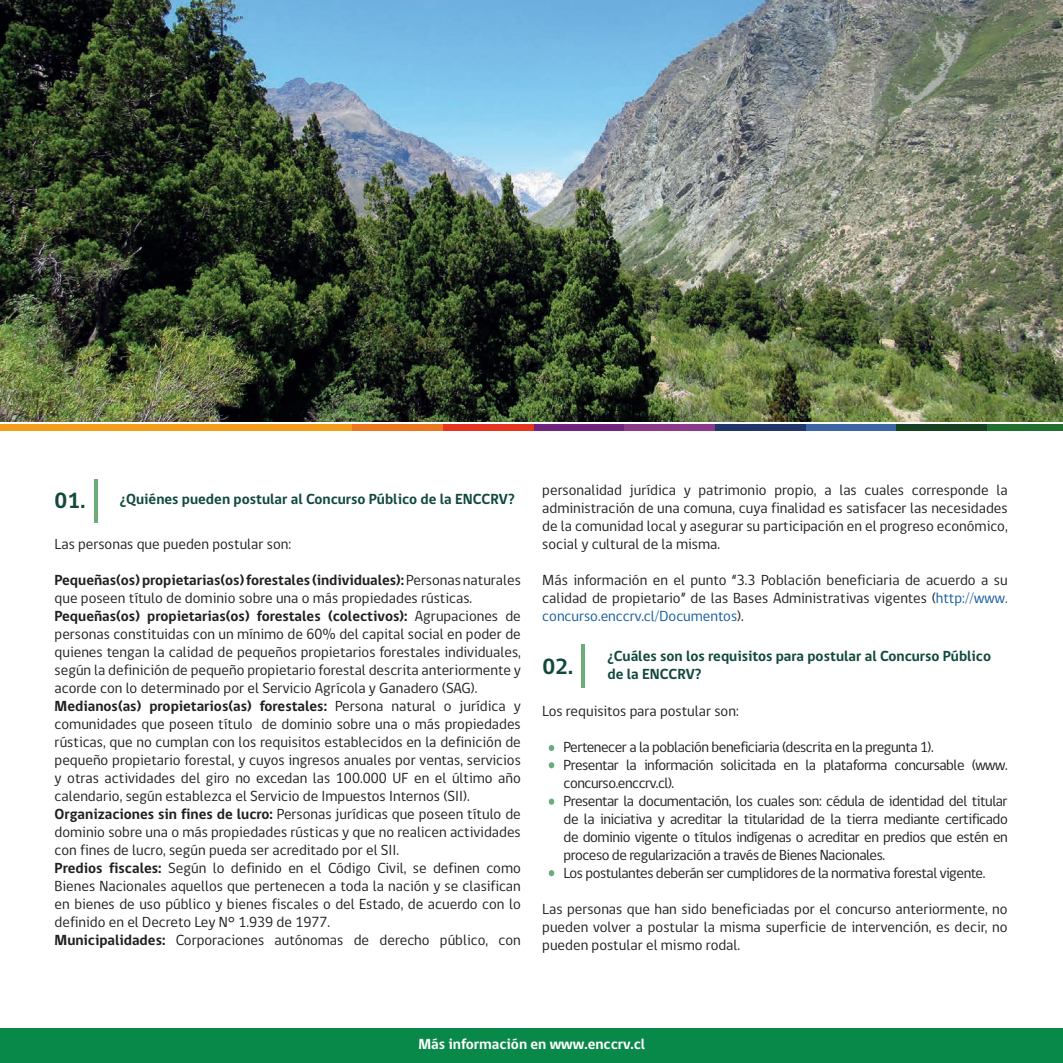
<style>
.page{position:relative;width:1063px;height:1063px;background:#fff}
.page>*{position:absolute;margin:0;border:0;box-sizing:border-box;transform-origin:0 0}
.t1{font:700 22.5px "gob CL";color:#12493d}
.Párrafo{font:15px/18px "gob CL";color:#231f20;text-align:justify}
.Párrafo-2{font:15px/18px "gob CL";letter-spacing:-.03em;color:#231f20}
.pregunta{font:700 15px/18px "gob CL";color:#12493d}
.t2{font:700 15px "gob CL";color:#fff}
.s1{font-weight:700}
.s2{color:#175d9e}
</style>
<div class="page">
<div style="left:0;top:1028px;width:1063px;height:35px;background:#098949"></div>
<img style="left:0;top:0;width:1063px;height:421px">
<hr style="left:94px;top:479px;width:3px;height:44px;background:#6aad7a">
<hr style="left:582px;top:644px;width:3px;height:44px;background:#6aad7a">
<div style="left:0;top:425px;width:352px;height:6px;background:#f59e1c"></div>
<div style="left:352px;top:425px;width:91px;height:6px;background:#ed781f"></div>
<div style="left:443px;top:425px;width:91px;height:6px;background:#e63621"></div>
<div style="left:534px;top:425px;width:90px;height:6px;background:#70247d"></div>
<div style="left:624px;top:425px;width:91px;height:6px;background:#8c3b8c"></div>
<div style="left:715px;top:425px;width:91px;height:6px;background:#21366b"></div>
<div style="left:806px;top:425px;width:91px;height:6px;background:#3b66a3"></div>
<div style="left:897px;top:425px;width:90px;height:6px;background:#174221"></div>
<div style="left:987px;top:425px;width:76px;height:6px;background:#217030"></div>
<svg style="left:549px;top:745px;width:5px;height:6px"></svg>
<svg style="left:549px;top:799px;width:5px;height:6px"></svg>
<svg style="left:549px;top:762px;width:5px;height:6px"></svg>
<svg style="left:549px;top:870px;width:5px;height:6px"></svg>
<p class="t1" style="left:55px;top:485px;width:32px">01.</p>
<p class="pregunta" style="left:120px;top:491px;width:396px">¿Quiénes pueden postular al Concurso Público de la ENCCRV?</p>
<p class="Párrafo" style="left:55px;top:535px;width:238px">Las personas que pueden postular son:</p>
<p class="Párrafo" style="left:55px;top:571px;width:468px"><span class="s1">Pequeñas(os) propietarias(os) forestales (individuales):</span> Personas naturales que poseen título de dominio sobre una o más propiedades rústicas.</p>
<p class="Párrafo" style="left:55px;top:607px;width:468px"><span class="s1">Pequeñas(os) propietarias(os) forestales (colectivos):</span> Agrupaciones de personas constituidas con un mínimo de 60% del capital social en poder de quienes tengan la calidad de pequeños propietarios forestales individuales, según la definición de pequeño propietario forestal descrita anteriormente y acorde con lo determinado por el Servicio Agrícola y Ganadero (SAG).</p>
<p class="Párrafo" style="left:55px;top:697px;width:468px"><span class="s1">Medianos(as) propietarios(as) forestales:</span> Persona natural o jurídica y comunidades que poseen título de dominio sobre una o más propiedades rústicas, que no cumplan con los requisitos establecidos en la definición de pequeño propietario forestal, y cuyos ingresos anuales por ventas, servicios y otras actividades del giro no excedan las 100.000 UF en el último año calendario, según establezca el Servicio de Impuestos Internos (SII).</p>
<p class="Párrafo" style="left:55px;top:805px;width:468px"><span class="s1">Organizaciones sin fines de lucro:</span> Personas jurídicas que poseen título de dominio sobre una o más propiedades rústicas y que no realicen actividades con fines de lucro, según pueda ser acreditado por el SII.</p>
<p class="Párrafo" style="left:55px;top:859px;width:468px"><span class="s1">Predios fiscales:</span> Según lo definido en el Código Civil, se definen como Bienes Nacionales aquellos que pertenecen a toda la nación y se clasifican en bienes de uso público y bienes fiscales o del Estado, de acuerdo con lo definido en el Decreto Ley N° 1.939 de 1977.</p>
<p class="Párrafo" style="left:55px;top:931px;width:468px"><span class="s1">Municipalidades:</span> Corporaciones autónomas de derecho público, con</p>
<p class="Párrafo" style="left:542px;top:481px;width:467px">personalidad jurídica y patrimonio propio, a las cuales corresponde la administración de una comuna, cuya finalidad es satisfacer las necesidades de la comunidad local y asegurar su participación en el progreso económico, social y cultural de la misma.</p>
<p class="Párrafo" style="left:542px;top:571px;width:467px">Más información en el punto “3.3 Población beneficiaria de acuerdo a su calidad de propietario” de las Bases Administrativas vigentes (<span class="s2">http://www. concurso.enccrv.cl/Documentos</span>).</p>
<p class="t1" style="left:542px;top:651px;width:32px">02.</p>
<p class="pregunta" style="left:607px;top:647px;width:385px">¿Cuáles son los requisitos para postular al Concurso Público de la ENCCRV?</p>
<p class="Párrafo" style="left:542px;top:702px;width:198px">Los requisitos para postular son:</p>
<p class="Párrafo-2" style="left:564px;top:738px;width:372px">Pertenecer a la población beneficiaria (descrita en la pregunta 1).</p>
<p class="Párrafo-2" style="left:564px;top:756px;width:446px">Presentar la información solicitada en la plataforma concursable (www. concurso.enccrv.cl).</p>
<p class="Párrafo" style="left:564px;top:792px;width:446px">Presentar la documentación, los cuales son: cédula de identidad del titular de la iniciativa y acreditar la titularidad de la tierra mediante certificado de dominio vigente o títulos indígenas o acreditar en predios que estén en proceso de regularización a través de Bienes Nacionales.</p>
<p class="Párrafo-2" style="left:564px;top:864px;width:423px">Los postulantes deberán ser cumplidores de la normativa forestal vigente.</p>
<p class="Párrafo" style="left:542px;top:900px;width:467px">Las personas que han sido beneficiadas por el concurso anteriormente, no pueden volver a postular la misma superficie de intervención, es decir, no pueden postular el mismo rodal.</p>
<p class="t2" style="left:418px;top:1034px;width:228px">Más información en www.enccrv.cl</p>
</div>
